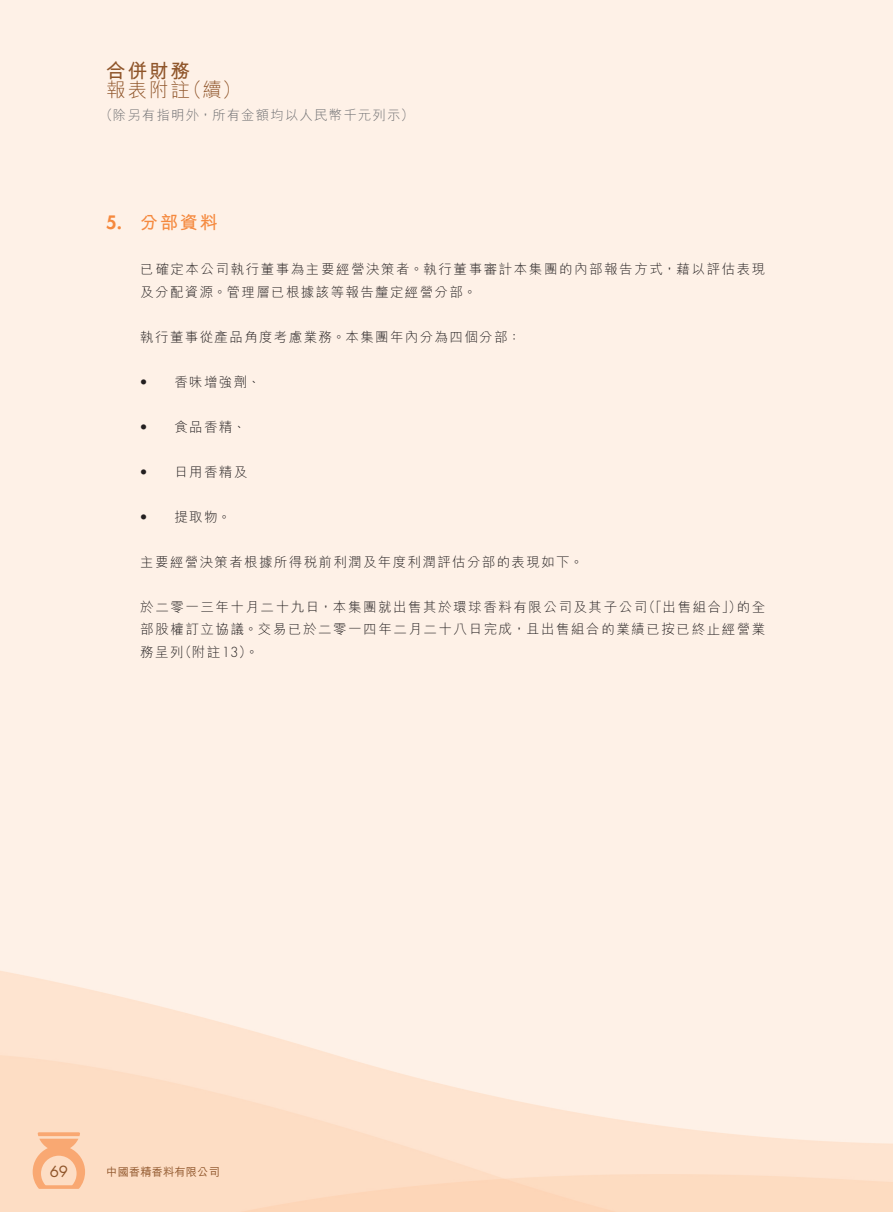
<style>
.page{position:relative;width:893px;height:1212px;background:#fff}
.page>*{position:absolute;margin:0;border:0;box-sizing:border-box;transform-origin:0 0}
.t1{font:300 19.5px "M Hei HK";color:#8f552a}
.t2{font:700 19.5px "M Hei HK";color:#8f552a}
.t3{font:700 18px "M Hei HK";color:#f5893e}
.t4{font:15px "Futura Std";color:#8f552a}
.t5{font:300 13.5px/22.5px "M Hei HK";letter-spacing:.1em;color:#231f20}
.t6{font:300 13.5px "M Hei HK";letter-spacing:.08em;color:#6c6d70}
.t7{font:500 11.25px "M Hei HK";letter-spacing:.01em;color:#8f552a}
.s1{font-family:"Futura Std";font-weight:800}
.s2{font-family:"Futura Std"}
</style>
<div class="page">
<svg style="left:33px;top:1132px;width:52px;height:57px;background:#fac39b"></svg>
<h1 class="t2" style="left:106px;top:63px;width:85px">合併財務</h1>
<h1 class="t1" style="left:106px;top:83px;width:137px">報表附註（續）</h1>
<p class="t6" style="left:100px;top:110px;width:316px">（除另有指明外，所有金額均以人民幣千元列示）</p>
<h2 class="t3" style="left:106px;top:215px;width:113px"><span class="s1">5.</span> 分部資料</h2>
<p class="t5" style="left:140px;top:260px;width:627px">已確定本公司執行董事為主要經營決策者。執行董事審計本集團的內部報告方式，藉以評估表現及分配資源。管理層已根據該等報告釐定經營分部。</p>
<p class="t5" style="left:140px;top:327px;width:382px">執行董事從產品角度考慮業務。本集團年內分為四個分部：</p>
<p class="t5" style="left:140px;top:372px;width:123px"><span class="s2">•</span> 香味增強劑、</p>
<p class="t5" style="left:140px;top:417px;width:108px"><span class="s2">•</span> 食品香精、</p>
<p class="t5" style="left:140px;top:462px;width:109px"><span class="s2">•</span> 日用香精及</p>
<p class="t5" style="left:140px;top:507px;width:93px"><span class="s2">•</span> 提取物。</p>
<p class="t5" style="left:140px;top:552px;width:444px">主要經營決策者根據所得稅前利潤及年度利潤評估分部的表現如下。</p>
<p class="t5" style="left:140px;top:597px;width:627px;text-align:justify">於二零一三年十月二十九日，本集團就出售其於環球香料有限公司及其子公司（「出售組合」）的全部股權訂立協議。交易已於二零一四年二月二十八日完成，且出售組合的業績已按已終止經營業務呈列（附註<span class="s2">13</span>）。</p>
<p class="t4" style="left:50px;top:1164px;width:20px">69</p>
<p class="t7" style="left:106px;top:1167px;width:115px">中國香精香料有限公司</p>
</div>
